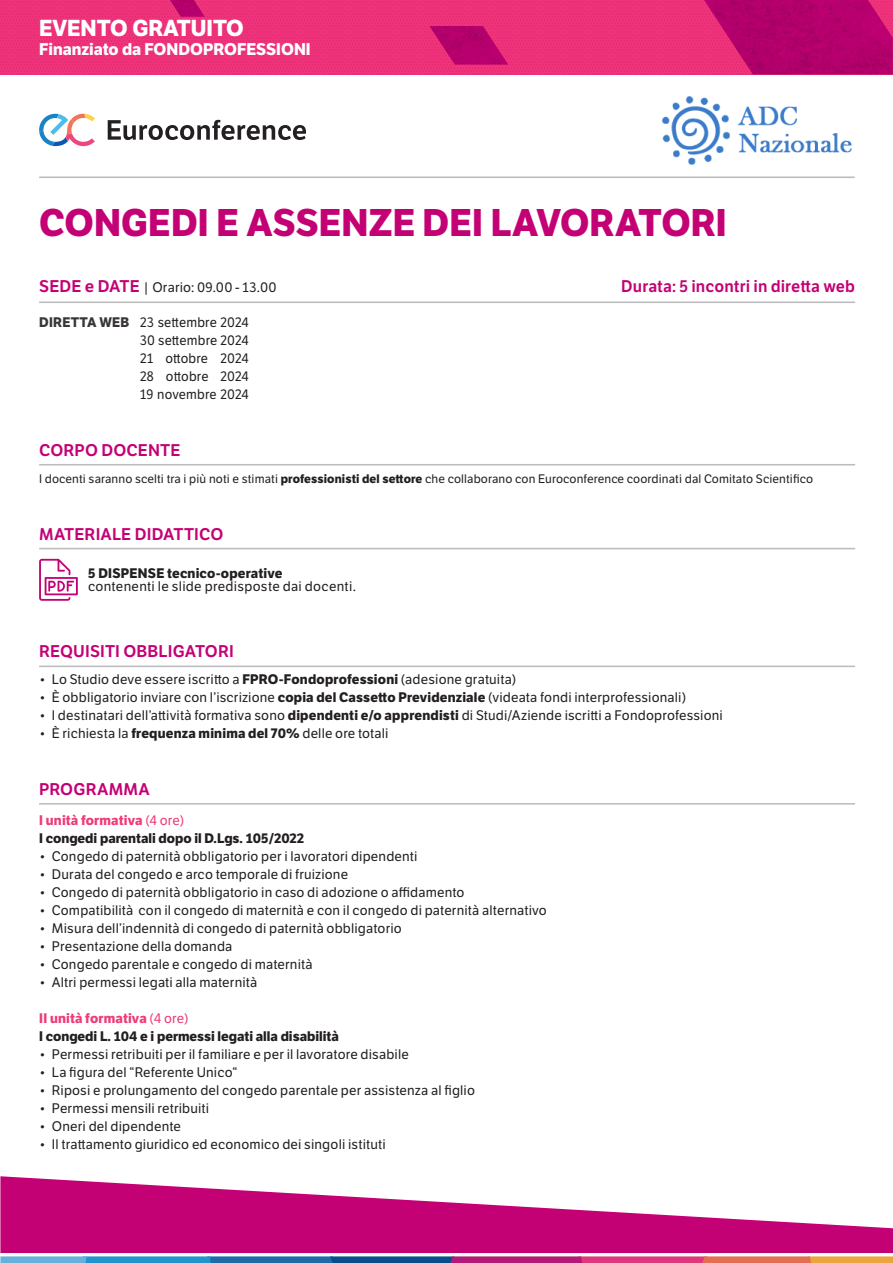
<style>
.page{position:relative;width:893px;height:1263px;background:#fff}
.page>*{position:absolute;margin:0;border:0;box-sizing:border-box;transform-origin:0 0}
.t1{font:700 37.5px "LFT Etica";letter-spacing:.005em;color:#c40075}
.t2{font:700 22.5px "LFT Etica";color:#fff}
.t3{font:600 16.5px "LFT Etica";letter-spacing:.005em;color:#c40075}
.t4{font:700 16.5px "LFT Etica";color:#fff}
.t5{font:13.5px "LFT Etica";letter-spacing:.015em;color:#231f20}
.t6{font:700 13.5px "LFT Etica";color:#231f20}
.t7{font:13.5px "LFT Etica";letter-spacing:.015em;color:#231f20;scale:.96 1}
.t8{font:700 13.5px "LFT Etica";letter-spacing:.015em;color:#ee3b7a}
.t9{font:12px "LFT Etica";letter-spacing:.01em;color:#231f20}
.s1{font-weight:600;font-size:16.5px;color:#c40075}
.s2{font-weight:700}
.s3{font-weight:400}
</style>
<div class="page">
<div style="left:0;top:0;width:893px;height:74px;background:#ef3479"></div>
<img style="left:704px;top:0;width:189px;height:74px">
<img style="left:429px;top:26px;width:79px;height:39px">
<img style="left:170px;top:0;width:35px;height:17px">
<svg style="left:0;top:1256px;width:893px;height:7px;background:#846f93"></svg>
<svg style="left:0;top:1176px;width:893px;height:77px;fill:#c30175"></svg>
<hr style="left:39px;top:176px;width:816px;height:2px;background:#231f20">
<svg style="left:108px;top:120px;width:198px;height:20px"></svg>
<svg style="left:39px;top:114px;width:56px;height:32px"></svg>
<img style="left:662px;top:96px;width:190px;height:69px">
<hr style="left:39px;top:464px;width:816px;height:1px;background:#231f20">
<hr style="left:39px;top:666px;width:816px;height:1px;background:#231f20">
<hr style="left:39px;top:803px;width:816px;height:1px;background:#bcbdc0">
<hr style="left:39px;top:301px;width:816px;height:2px;background:#231f20">
<hr style="left:39px;top:548px;width:816px;height:1px;background:#231f20">
<svg style="left:39px;top:559px;width:39px;height:42px"></svg>
<h2 class="t2" style="left:39px;top:14px;width:206px">EVENTO GRATUITO</h2>
<p class="t4" style="left:39px;top:39px;width:273px">Finanziato da FONDOPROFESSIONI</p>
<p class="t1" style="left:39px;top:200px;width:689px">CONGEDI E ASSENZE DEI LAVORATORI</p>
<p class="t5" style="left:39px;top:280px;width:239px"><span class="s1">SEDE e DATE</span> | Orario: 09.00 - 13.00</p>
<p class="t3" style="left:621px;top:277px;width:235px">Durata: 5 incontri in diretta web</p>
<p class="t7" style="left:39px;top:315px;width:220px"><span class="s2">DIRETTA WEB</span> 23 settembre 2024</p>
<p class="t7" style="left:140px;top:333px;width:115px">30 settembre 2024</p>
<p class="t7" style="left:140px;top:351px;width:115px">21 ottobre 2024</p>
<p class="t7" style="left:140px;top:369px;width:115px">28 ottobre 2024</p>
<p class="t7" style="left:140px;top:387px;width:115px">19 novembre 2024</p>
<p class="t3" style="left:39px;top:440px;width:143px">CORPO DOCENTE</p>
<p class="t9" style="left:39px;top:472px;width:775px">I docenti saranno scelti tra i più noti e stimati <span class="s2">professionisti del settore</span> che collaborano con Euroconference coordinati dal Comitato Scientifico</p>
<p class="t3" style="left:39px;top:524px;width:186px">MATERIALE DIDATTICO</p>
<p class="t6" style="left:88px;top:565px;width:196px">5 DISPENSE tecnico-operative</p>
<p class="t5" style="left:88px;top:578px;width:269px">contenenti le slide predisposte dai docenti.</p>
<p class="t3" style="left:39px;top:641px;width:196px">REQUISITI OBBLIGATORI</p>
<p class="t5" style="left:39px;top:671px;width:479px">• Lo Studio deve essere iscritto a <span class="s2">FPRO-Fondoprofessioni</span> (adesione gratuita)</p>
<p class="t5" style="left:39px;top:689px;width:649px">• È obbligatorio inviare con l’iscrizione <span class="s2">copia del Cassetto Previdenziale</span> (videata fondi interprofessionali)</p>
<p class="t5" style="left:39px;top:707px;width:685px">• I destinatari dell’attività formativa sono <span class="s2">dipendenti e/o apprendisti</span> di Studi/Aziende iscritti a Fondoprofessioni</p>
<p class="t5" style="left:39px;top:725px;width:351px">• È richiesta la <span class="s2">frequenza minima del 70%</span> delle ore totali</p>
<p class="t3" style="left:39px;top:779px;width:112px">PROGRAMMA</p>
<p class="t8" style="left:39px;top:812px;width:147px">I unità formativa <span class="s3">(4 ore)</span></p>
<p class="t6" style="left:39px;top:830px;width:267px">I congedi parentali dopo il D.Lgs. 105/2022</p>
<p class="t5" style="left:39px;top:848px;width:380px">• Congedo di paternità obbligatorio per i lavoratori dipendenti</p>
<p class="t5" style="left:39px;top:866px;width:311px">• Durata del congedo e arco temporale di fruizione</p>
<p class="t5" style="left:39px;top:884px;width:427px">• Congedo di paternità obbligatorio in caso di adozione o affidamento</p>
<p class="t5" style="left:39px;top:902px;width:509px">• Compatibilità̀ con il congedo di maternità e con il congedo di paternità alternativo</p>
<p class="t5" style="left:39px;top:920px;width:364px">• Misura dell’indennità di congedo di paternità obbligatorio</p>
<p class="t5" style="left:39px;top:938px;width:195px">• Presentazione della domanda</p>
<p class="t5" style="left:39px;top:956px;width:275px">• Congedo parentale e congedo di maternità</p>
<p class="t5" style="left:39px;top:974px;width:220px">• Altri permessi legati alla maternità</p>
<p class="t8" style="left:39px;top:1010px;width:151px">II unità formativa <span class="s3">(4 ore)</span></p>
<p class="t6" style="left:39px;top:1028px;width:301px">I congedi L. 104 e i permessi legati alla disabilità</p>
<p class="t5" style="left:39px;top:1046px;width:371px">• Permessi retribuiti per il familiare e per il lavoratore disabile</p>
<p class="t5" style="left:39px;top:1064px;width:200px">• La figura del “Referente Unico“</p>
<p class="t5" style="left:39px;top:1082px;width:437px">• Riposi e prolungamento del congedo parentale per assistenza al figlio</p>
<p class="t5" style="left:39px;top:1100px;width:172px">• Permessi mensili retribuiti</p>
<p class="t5" style="left:39px;top:1118px;width:143px">• Oneri del dipendente</p>
<p class="t5" style="left:39px;top:1136px;width:348px">• Il trattamento giuridico ed economico dei singoli istituti</p>
</div>
